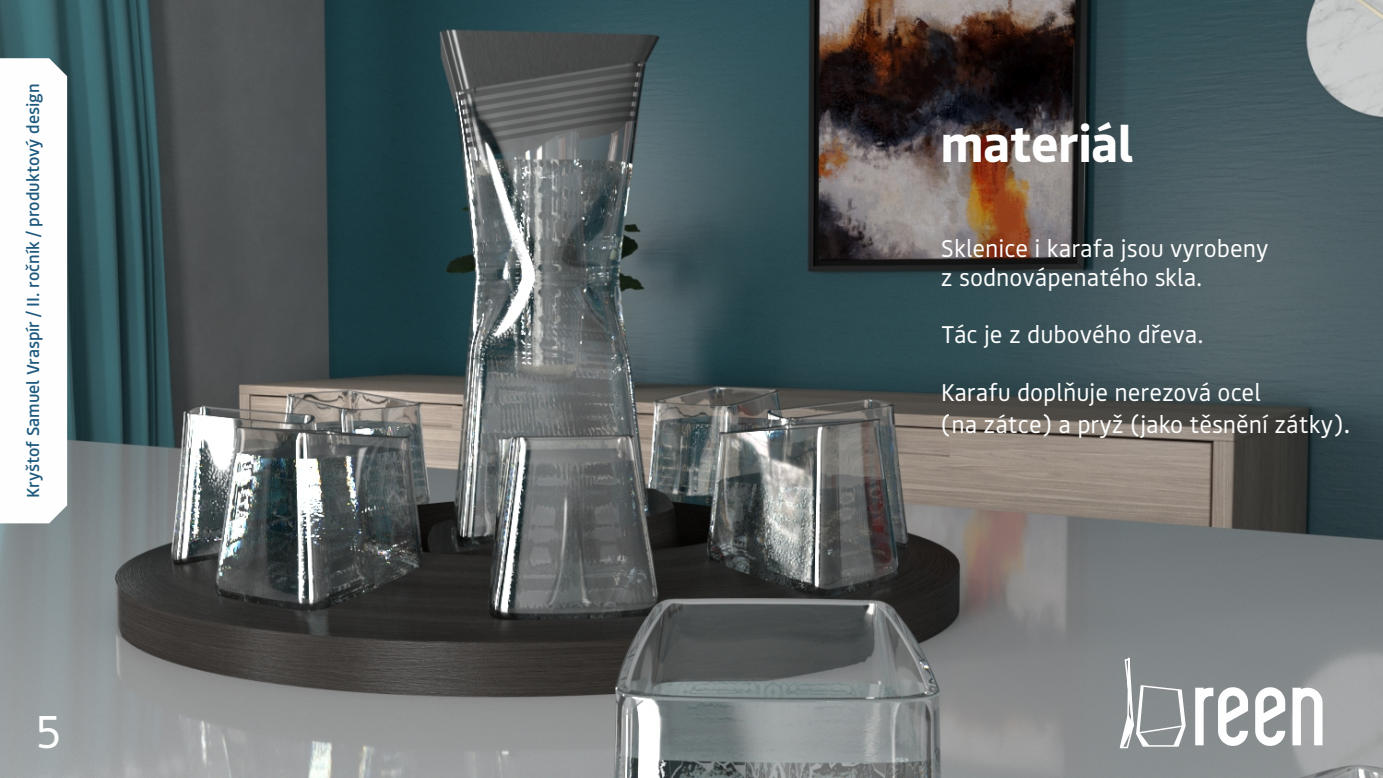
<style>
.page{position:relative;width:1383px;height:778px;background:#fff}
.page>*{position:absolute;margin:0;border:0;box-sizing:border-box;transform-origin:0 0}
.t1{font:118.8px "DELVONDEMO";color:#fefefe}
.t2{font:700 49.8px "Bould";color:#fefefe}
.t3{font:45.6px "Bould";color:#fefefe}
.t4{font:24px/28.8px "Bould";color:#fefefe}
.t5{font:500 17.1px "Bould";color:#1d5a7e}
.s1{font-size:27px}
</style>
<div class="page">
<img style="left:0;top:0;width:1382px;height:778px">
<svg style="left:0;top:58px;width:67px;height:465px"></svg>
<svg style="left:1118px;top:617px;width:68px;height:161px"></svg>
<p class="t5" style="left:23px;top:498px;width:416px;rotate:-90deg">Kryštof Samuel Vraspír / II. ročník / produktový design</p>
<h3 class="t3" style="left:36px;top:704px;width:27px">5</h3>
<h2 class="t2" style="left:941px;top:115px;width:194px">materiál</h2>
<p class="t4" style="left:941px;top:234px;width:329px">Sklenice i karafa jsou vyrobeny z sodnovápenatého skla.</p>
<p class="t4" style="left:941px;top:320px;width:264px">Tác je z dubového dřeva.</p>
<p class="t4" style="left:941px;top:376px;width:411px;line-height:31.8px">Karafu doplňuje nerezová ocel<br>(na zátce) a pryž (jako těsnění zátky)<span class="s1">.</span></p>
<h1 class="t1" style="left:1191px;top:656px;width:136px">reen</h1>
</div>
